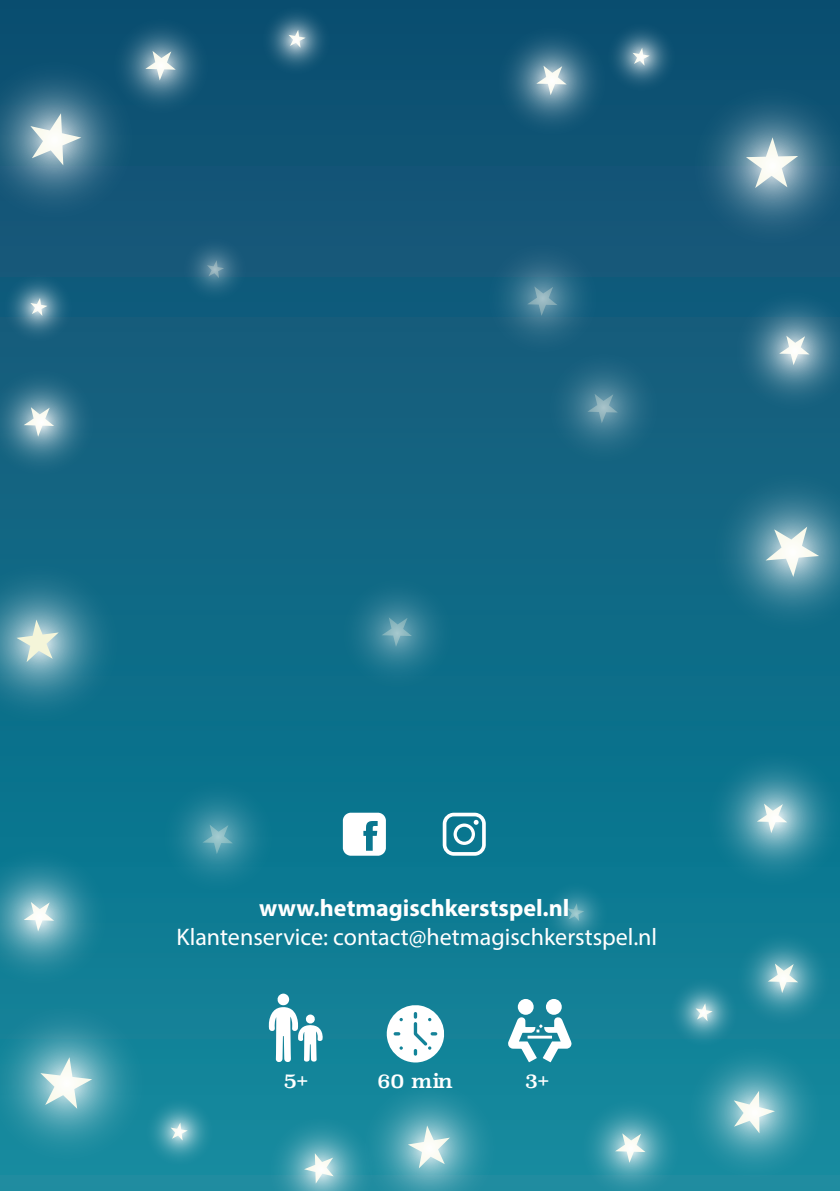
<style>
.page{position:relative;width:840px;height:1191px;background:#fff}
.page>*{position:absolute;margin:0;border:0;box-sizing:border-box;transform-origin:0 0}
.t1{font:24px "Myriad Pro";color:#fff}
.t2{font:700 24px "Myriad Pro";color:#fff}
.t3{font:19.8px "Superclarendon";color:#fff}
</style>
<div class="page">
<div style="left:0;top:0;width:839px;height:1191px;background:linear-gradient(to bottom,#0f4b6e,#118a9e)"></div>
<svg style="left:0;top:554px;width:128px;height:178px;background:#2d7f96"></svg>
<svg style="left:702px;top:463px;width:137px;height:178px;background:#307b93"></svg>
<svg style="left:0;top:50px;width:176px;height:178px;background:#2d6885"></svg>
<svg style="left:682px;top:76px;width:157px;height:178px;background:#2d6885"></svg>
<svg style="left:678px;top:1036px;width:152px;height:152px;background:#3497a8"></svg>
<svg style="left:574px;top:1092px;width:112px;height:99px;background:#3296a8"></svg>
<svg style="left:261px;top:1072px;width:243px;height:119px;background:#3397a8"></svg>
<svg style="left:0;top:840px;width:155px;height:332px;background:#2b8ea2"></svg>
<svg style="left:698px;top:742px;width:141px;height:152px;background:#24849a"></svg>
<svg style="left:727px;top:284px;width:112px;height:133px;background:#2f708b"></svg>
<svg style="left:490px;top:19px;width:122px;height:123px;background:#2c6784"></svg>
<svg style="left:107px;top:12px;width:107px;height:107px;background:#2c6784"></svg>
<svg style="left:0;top:362px;width:100px;height:119px;background:#31748d"></svg>
<svg style="left:0;top:269px;width:76px;height:77px;background:#2a6b88"></svg>
<svg style="left:257px;top:2px;width:77px;height:77px;background:#296582"></svg>
<svg style="left:602px;top:18px;width:77px;height:77px;background:#2a6583"></svg>
<svg style="left:141px;top:1093px;width:76px;height:77px;background:#3397a9"></svg>
<svg style="left:664px;top:973px;width:77px;height:77px;background:#3290a4"></svg>
<svg style="left:730px;top:926px;width:104px;height:104px;background:#3290a3"></svg>
<svg style="left:176px;top:230px;width:77px;height:77px;background:#226381"></svg>
<svg style="left:537px;top:875px;width:77px;height:77px;background:#1c8399"></svg>
<svg style="left:536px;top:340px;width:133px;height:134px;background:#236a86"></svg>
<svg style="left:475px;top:231px;width:134px;height:134px;background:#216482"></svg>
<svg style="left:330px;top:566px;width:133px;height:133px;background:#1c748e"></svg>
<svg style="left:151px;top:769px;width:133px;height:134px;background:#197e96"></svg>
<div style="left:545px;top:999px;width:16px;height:15px;background:#fff;border-radius:50%"></div>
<div style="left:517px;top:999px;width:16px;height:15px;background:#fff;border-radius:50%"></div>
<svg style="left:507px;top:1017px;width:64px;height:45px"></svg>
<svg style="left:386px;top:1002px;width:60px;height:60px"></svg>
<svg style="left:268px;top:993px;width:55px;height:69px"></svg>
<svg style="left:342px;top:812px;width:43px;height:43px"></svg>
<svg style="left:442px;top:812px;width:43px;height:43px"></svg>
<p class="t2" style="left:259px;top:892px;width:311px">www.hetmagischkerstspel.nl</p>
<p class="t1" style="left:176px;top:922px;width:482px">Klantenservice: contact@hetmagischkerstspel.nl</p>
<p class="t3" style="left:283px;top:1067px;width:26px">5+</p>
<p class="t3" style="left:377px;top:1067px;width:77px">60 min</p>
<p class="t3" style="left:524px;top:1067px;width:25px">3+</p>
</div>
